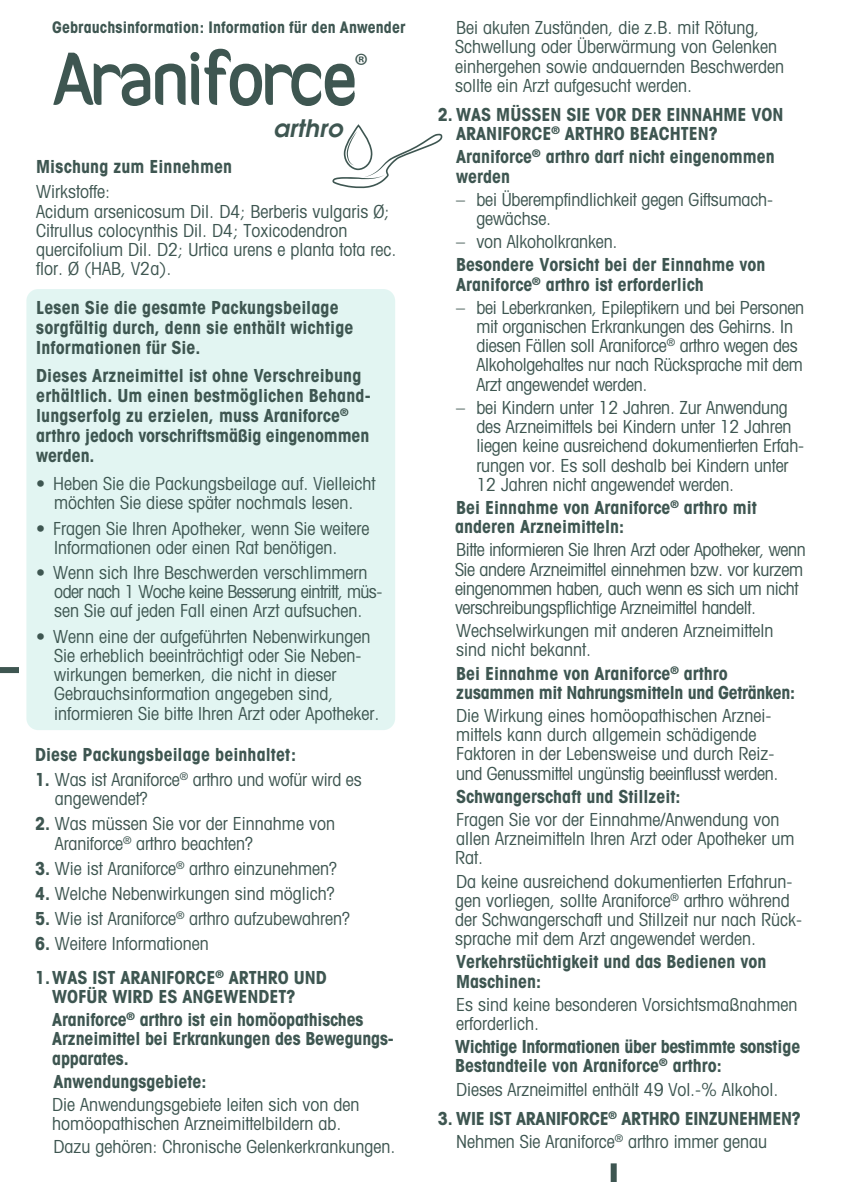
<style>
.page{position:relative;width:841px;height:1182px;background:#fff}
.page>*{position:absolute;margin:0;border:0;box-sizing:border-box;transform-origin:0 0}
.t1{font:77.4px "Giger";letter-spacing:-.01em;color:#3e5651;scale:.94 1}
.t2{font:34px "Myriad Pro";color:#3e5651}
.t3{font:italic 600 24px "Avant Garde";letter-spacing:.01em;color:#3e5651}
.t4{font:condensed 18px/19.2px "Avant Garde";color:#3e5651}
.t5{font:700 condensed 18px/19.2px "Avant Garde";color:#3e5651}
.t6{font:condensed 18px/19.2px "Avant Garde";letter-spacing:-.02em;color:#3e5651}
.t7{font:700 condensed 18px/19.2px "Avant Garde";letter-spacing:-.02em;color:#3e5651}
.t8{font:700 condensed 16px "Avant Garde";letter-spacing:.005em;color:#3e5651}
.s1{font-weight:700}
.s2{font-weight:400}
</style>
<div class="page">
<div style="left:26px;top:289px;width:369px;height:441px;background:#e2f5f2;border-radius:12px"></div>
<div style="left:0;top:667px;width:19px;height:6px;background:#3e5651"></div>
<div style="left:610px;top:1163px;width:6px;height:19px;background:#3e5651"></div>
<svg style="left:53px;top:48px;width:390px;height:141px"></svg>
<p class="t8" style="left:52px;top:17px;width:355px">Gebrauchsinformation: Information für den Anwender</p>
<h1 class="t1" style="left:55px;top:28px;width:323px">Araniforce</h1>
<h2 class="t2" style="left:354px;top:45px;width:16px">®</h2>
<h3 class="t3" style="left:273px;top:113px;width:71px">arthro</h3>
<p class="t5" style="left:36px;top:157px;width:197px">Mischung zum Einnehmen</p>
<p class="t4" style="left:36px;top:182px;width:361px">Wirkstoffe:<br>Acidum arsenicosum Dil. D4; Berberis vulgaris Ø; Citrullus colocynthis Dil. D4; Toxicodendron quercifolium Dil. D2; Urtica urens e planta tota rec. flor. Ø (HAB, V2a).</p>
<p class="t5" style="left:36px;top:297px;width:319px;line-height:20px">Lesen Sie die gesamte Packungsbeilage sorgfältig durch, denn sie enthält wichtige<br>Informationen für Sie.</p>
<p class="t5" style="left:36px;top:365px;width:336px;line-height:20px">Dieses Arzneimittel ist ohne Verschreibung erhältlich. Um einen bestmöglichen Behand&shy;lungserfolg zu erzielen, muss Araniforce<sup>® </sup>arthro jedoch vorschriftsmäßig eingenommen werden.</p>
<p class="t4" style="left:36px;top:474px;width:340px;text-align:center">• Heben Sie die Packungsbeilage auf. Vielleicht möchten Sie diese später nochmals lesen.</p>
<p class="t4" style="left:54px;top:518px;width:316px;text-indent:-18px">• Fragen Sie Ihren Apotheker, wenn Sie weitere<br>Informationen oder einen Rat benötigen.</p>
<p class="t4" style="left:54px;top:563px;width:329px;text-indent:-18px">• Wenn sich Ihre Beschwerden verschlimmern oder nach 1 Woche keine Besserung eintritt, müs&shy;sen Sie auf jeden Fall einen Arzt aufsuchen.</p>
<p class="t4" style="left:54px;top:626px;width:326px;text-indent:-18px">• Wenn eine der aufgeführten Nebenwirkungen Sie erheblich beeinträchtigt oder Sie Neben&shy;wirkungen bemerken, die nicht in dieser Gebrauchsinformation angegeben sind, informieren Sie bitte Ihren Arzt oder Apotheker.</p>
<p class="t5" style="left:35px;top:744px;width:262px">Diese Packungsbeilage beinhaltet:</p>
<p class="t4" style="left:55px;top:769px;width:308px;text-indent:-20px"><span class="s1">1.</span> Was ist Araniforce<sup>®</sup> arthro und wofür wird es angewendet?</p>
<p class="t4" style="left:55px;top:814px;width:281px;text-indent:-20px"><span class="s1">2.</span> Was müssen Sie vor der Einnahme von<br>Araniforce<sup>®</sup> arthro beachten?</p>
<p class="t4" style="left:35px;top:858px;width:303px"><span class="s1">3.</span> Wie ist Araniforce<sup>®</sup> arthro einzunehmen?</p>
<p class="t4" style="left:35px;top:883px;width:301px"><span class="s1">4.</span> Welche Nebenwirkungen sind möglich?</p>
<p class="t4" style="left:35px;top:908px;width:316px"><span class="s1">5.</span> Wie ist Araniforce<sup>®</sup> arthro aufzubewahren?</p>
<p class="t4" style="left:35px;top:934px;width:175px"><span class="s1">6.</span> Weitere Informationen</p>
<p class="t5" style="left:52px;top:967px;width:276px;text-indent:-17px">1. WAS IST ARANIFORCE<sup>®</sup> ARTHRO UND<br>WOFÜR WIRD ES ANGEWENDET?</p>
<p class="t5" style="left:52px;top:1010px;width:343px">Araniforce<sup>®</sup> arthro ist ein homöopathisches<br>Arzneimittel bei Erkrankungen des Bewegungs&shy;apparates.</p>
<p class="t5" style="left:53px;top:1071px;width:155px">Anwendungsgebiete:</p>
<p class="t4" style="left:52px;top:1094px;width:308px">Die Anwendungsgebiete leiten sich von den homöopathischen Arzneimittelbildern ab.</p>
<p class="t4" style="left:53px;top:1137px;width:343px">Dazu gehören: Chronische Gelenkerkrankungen.</p>
<p class="t4" style="left:455px;top:18px;width:330px">Bei akuten Zuständen, die z.B. mit Rötung, Schwellung oder Überwärmung von Gelenken einhergehen sowie andauernden Beschwerden sollte ein Arzt aufgesucht werden.</p>
<p class="t5" style="left:456px;top:105px;width:329px;text-indent:-18px">2. WAS MÜSSEN SIE VOR DER EINNAHME VON<br>ARANIFORCE<sup>®</sup> ARTHRO BEACHTEN?</p>
<p class="t5" style="left:456px;top:147px;width:320px">Araniforce<sup>®</sup> arthro darf nicht eingenommen werden</p>
<p class="t4" style="left:476px;top:189px;width:298px;text-indent:-20px">– bei Überempfindlichkeit gegen Giftsumach&shy;gewächse.</p>
<p class="t4" style="left:456px;top:232px;width:163px">– von Alkoholkranken.</p>
<p class="t5" style="left:456px;top:255px;width:311px">Besondere Vorsicht bei der Einnahme von<br>Araniforce<sup>®</sup> arthro ist erforderlich</p>
<p class="t4" style="left:476px;top:297px;width:329px;text-indent:-20px">– bei Leberkranken, Epileptikern und bei Personen mit organischen Erkrankungen des Gehirns. In diesen Fällen soll Araniforce<sup>®</sup> arthro wegen des Alkoholgehaltes nur nach Rücksprache mit dem Arzt angewendet werden.</p>
<p class="t4" style="left:476px;top:397px;width:329px;text-indent:-20px">– bei Kindern unter 12 Jahren. Zur Anwendung des Arzneimittels bei Kindern unter 12 Jahren liegen keine ausreichend dokumentierten Erfah&shy;rungen vor. Es soll deshalb bei Kindern unter 12 Jahren nicht angewendet werden.</p>
<p class="t5" style="left:455px;top:497px;width:303px">Bei Einnahme von Araniforce<sup>®</sup> arthro mit anderen Arzneimitteln:</p>
<p class="t6" style="left:455px;top:540px;width:352px">Bitte informieren Sie Ihren Arzt oder Apotheker, wenn Sie andere Arzneimittel einnehmen bzw. vor kurzem eingenommen haben, auch wenn es sich um nicht verschreibungspflichtige Arzneimittel handelt.</p>
<p class="t4" style="left:456px;top:621px;width:318px">Wechselwirkungen mit anderen Arzneimitteln sind nicht bekannt.</p>
<p class="t7" style="left:456px;top:663px;width:340px">Bei Einnahme von Araniforce<sup>®</sup> arthro zusammen mit Nahrungsmitteln und Getränken:</p>
<p class="t4" style="left:456px;top:705px;width:323px">Die Wirkung eines homöopathischen Arznei&shy;mittels kann durch allgemein schädigende Faktoren in der Lebensweise und durch Reiz&shy;und Genussmittel ungünstig beeinflusst werden.</p>
<p class="t5" style="left:456px;top:786px;width:226px">Schwangerschaft und Stillzeit:</p>
<p class="t4" style="left:455px;top:809px;width:341px">Fragen Sie vor der Einnahme/Anwendung von allen Arzneimitteln Ihren Arzt oder Apotheker um<br>Rat.</p>
<p class="t4" style="left:455px;top:871px;width:348px">Da keine ausreichend dokumentierten Erfahrun&shy;gen vorliegen, sollte Araniforce<sup>®</sup> arthro während der Schwangerschaft und Stillzeit nur nach Rück&shy;sprache mit dem Arzt angewendet werden.</p>
<p class="t5" style="left:456px;top:952px;width:311px">Verkehrstüchtigkeit und das Bedienen von<br>Maschinen:</p>
<p class="t4" style="left:456px;top:994px;width:342px">Es sind keine besonderen Vorsichtsmaßnahmen erforderlich.</p>
<p class="t7" style="left:455px;top:1037px;width:347px">Wichtige Informationen über bestimmte sonstige<br>Bestandteile von Araniforce<sup>®</sup> arthro:</p>
<p class="t4" style="left:456px;top:1079px;width:323px">Dieses Arzneimittel enthält 49 Vol.-% Alkohol.</p>
<p class="t5" style="left:456px;top:1106px;width:346px;line-height:23.2px;text-indent:-18px">3. WIE IST ARANIFORCE<sup>®</sup> ARTHRO EINZUNEHMEN?<br><span class="s2">Nehmen Sie Araniforce</span><sup>®</sup> <span class="s2">arthro immer genau</span></p>
</div>
